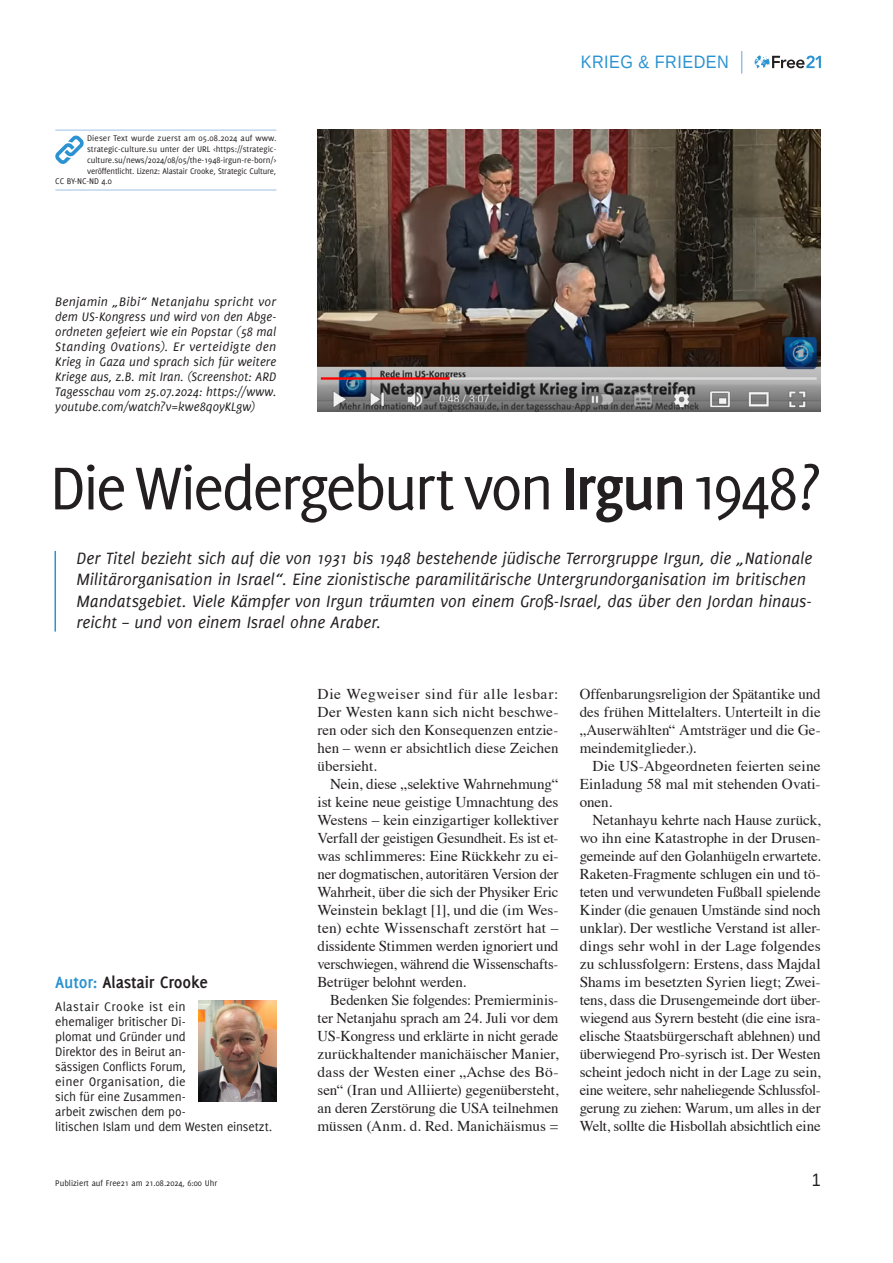
<style>
.page{position:relative;width:893px;height:1263px;background:#fff}
.page>*{position:absolute;margin:0;border:0;box-sizing:border-box;transform-origin:0 0}
.t1{font:66px "Delicious";letter-spacing:-.045em;color:#231f20}
.t2{font:italic 18px/21.6px "Delicious";letter-spacing:-.005em;color:#231f20}
.t3{font:700 18px "Delicious";letter-spacing:-.01em;color:#231f20}
.t4{font:18px "Liberation Sans";letter-spacing:.03em;color:#2b93d1;scale:.9 1}
.t5{font:18px "Liberation Sans";color:#231f20;scale:.9 1}
.t6{font:15px/18px "Times";color:#231f20;text-align:justify}
.t7{font:italic 13.5px/15px "Delicious";letter-spacing:.005em;color:#231f20;text-align:justify}
.t8{font:13.5px/15px "Delicious";letter-spacing:-.01em;color:#231f20}
.t9{font:9px "Delicious";letter-spacing:-.005em;color:#231f20}
.s1{font-weight:700}
.s2{color:#2b93d1}
</style>
<div class="page">
<svg style="left:755px;top:55px;width:66px;height:13px"></svg>
<svg style="left:741px;top:51px;width:1px;height:23px"></svg>
<img style="left:317px;top:130px;width:504px;height:281px">
<hr style="left:55px;top:130px;width:221px;height:1px;background:#9bc0e6">
<hr style="left:55px;top:190px;width:221px;height:1px;background:#9bc0e6">
<svg style="left:55px;top:135px;width:29px;height:29px"></svg>
<hr style="left:55px;top:551px;width:1px;height:81px;background:#2b93d1">
<img style="left:199px;top:1001px;width:77px;height:101px">
<p class="t9" style="left:87px;top:133px;width:191px">Dieser Text wurde zuerst am 05.08.2024 auf www.</p>
<p class="t9" style="left:87px;top:144px;width:191px">strategic-culture.su unter der URL &lt;https://strategic-</p>
<p class="t9" style="left:87px;top:155px;width:191px">culture.su/news/2024/08/05/the-1948-irgun-re-born/&gt;</p>
<p class="t9" style="left:87px;top:165px;width:191px">veröffentlicht. Lizenz: Alastair Crooke, Strategic Culture,</p>
<p class="t9" style="left:55px;top:176px;width:58px">CC BY-NC-ND 4.0</p>
<p class="t7" style="left:55px;top:294px;width:223px">Benjamin „Bibi“ Netanjahu spricht vor dem US-Kongress und wird von den Abge&shy;ordneten gefeiert wie ein Popstar (58 mal Standing Ovations). Er verteidigte den Krieg in Gaza und sprach sich für weitere Kriege aus, z.B. mit Iran. (Screenshot: ARD Tagesschau vom 25.07.2024: https://www. youtube.com/watch?v=kwe8qoyKLgw)</p>
<p class="t4" style="left:581px;top:51px;width:166px">KRIEG &amp; FRIEDEN</p>
<h1 class="t1" style="left:50px;top:451px;width:772px">Die Wiedergeburt von <span class="s1">Irgun</span> 1948?</h1>
<p class="t2" style="left:77px;top:547px;width:737px">Der Titel bezieht sich auf die von 1931 bis 1948 bestehende jüdische Terrorgruppe Irgun, die „Nationale Militärorganisation in Israel“. Eine zionistische paramilitärische Untergrundorganisation im britischen Mandatsgebiet. Viele Kämpfer von Irgun träumten von einem Groß-Israel, das über den Jordan hinaus&shy;reicht – und von einem Israel ohne Araber.</p>
<p class="t3" style="left:55px;top:972px;width:154px"><span class="s2">Autor:</span> Alastair Crooke</p>
<p class="t8" style="left:55px;top:999px;width:218px">Alastair Crooke ist ein<br>ehemaliger britischer Di-<br>plomat und Gründer und<br>Direktor des in Beirut an-<br>sässigen Conflicts Forum,<br>einer Organisation, die<br>sich für eine Zusammen-<br>arbeit zwischen dem po-<br>litischen Islam und dem Westen einsetzt.</p>
<p class="t6" style="left:317px;top:684px;width:242px">Die Wegweiser sind für alle lesbar:<br>Der Westen kann sich nicht beschwe&shy;ren oder sich den Konsequenzen entzie&shy;hen – wenn er absichtlich diese Zeichen übersieht.</p>
<p class="t6" style="left:317px;top:774px;width:242px;text-indent:13px">Nein, diese „selektive Wahrnehmung“ ist keine neue geistige Umnachtung des Westens – kein einzigartiger kollektiver Verfall der geistigen Gesundheit. Es ist et&shy;was schlimmeres: Eine Rückkehr zu ei&shy;ner dogmatischen, autoritären Version der Wahrheit, über die sich der Physiker Eric Weinstein beklagt [1], und die (im Wes&shy;ten) echte Wissenschaft zerstört hat – dissidente Stimmen werden ignoriert und verschwiegen, während die Wissenschafts-Betrüger belohnt werden.</p>
<p class="t6" style="left:317px;top:990px;width:242px;text-indent:13px">Bedenken Sie folgendes: Premierminis&shy;ter Netanjahu sprach am 24. Juli vor dem US-Kongress und erklärte in nicht gerade zurückhaltender manichäischer Manier, dass der Westen einer „Achse des Bö&shy;sen“ (Iran und Alliierte) gegenübersteht, an deren Zerstörung die USA teilnehmen müssen (Anm. d. Red. Manichäismus =</p>
<p class="t6" style="left:580px;top:684px;width:242px">Offenbarungsreligion der Spätantike und des frühen Mittelalters. Unterteilt in die „Auserwählten“ Amtsträger und die Ge&shy;meindemitglieder.).</p>
<p class="t6" style="left:580px;top:756px;width:242px;text-indent:13px">Die US-Abgeordneten feierten seine Einladung 58 mal mit stehenden Ovati&shy;onen.</p>
<p class="t6" style="left:580px;top:810px;width:242px;text-indent:13px">Netanhayu kehrte nach Hause zurück, wo ihn eine Katastrophe in der Drusen&shy;gemeinde auf den Golanhügeln erwartete.<br>Raketen-Fragmente schlugen ein und tö&shy;teten und verwundeten Fußball spielende Kinder (die genauen Umstände sind noch unklar). Der westliche Verstand ist aller&shy;dings sehr wohl in der Lage folgendes zu schlussfolgern: Erstens, dass Majdal Shams im besetzten Syrien liegt; Zwei&shy;tens, dass die Drusengemeinde dort über&shy;wiegend aus Syrern besteht (die eine isra&shy;elische Staatsbürgerschaft ablehnen) und überwiegend Pro-syrisch ist. Der Westen scheint jedoch nicht in der Lage zu sein, eine weitere, sehr naheliegende Schlussfol&shy;gerung zu ziehen: Warum, um alles in der Welt, sollte die Hisbollah absichtlich eine</p>
<p class="t9" style="left:55px;top:1177px;width:163px">Publiziert auf Free21 am 21.08.2024, 6:00 Uhr</p>
<p class="t5" style="left:812px;top:1168px;width:12px">1</p>
</div>
